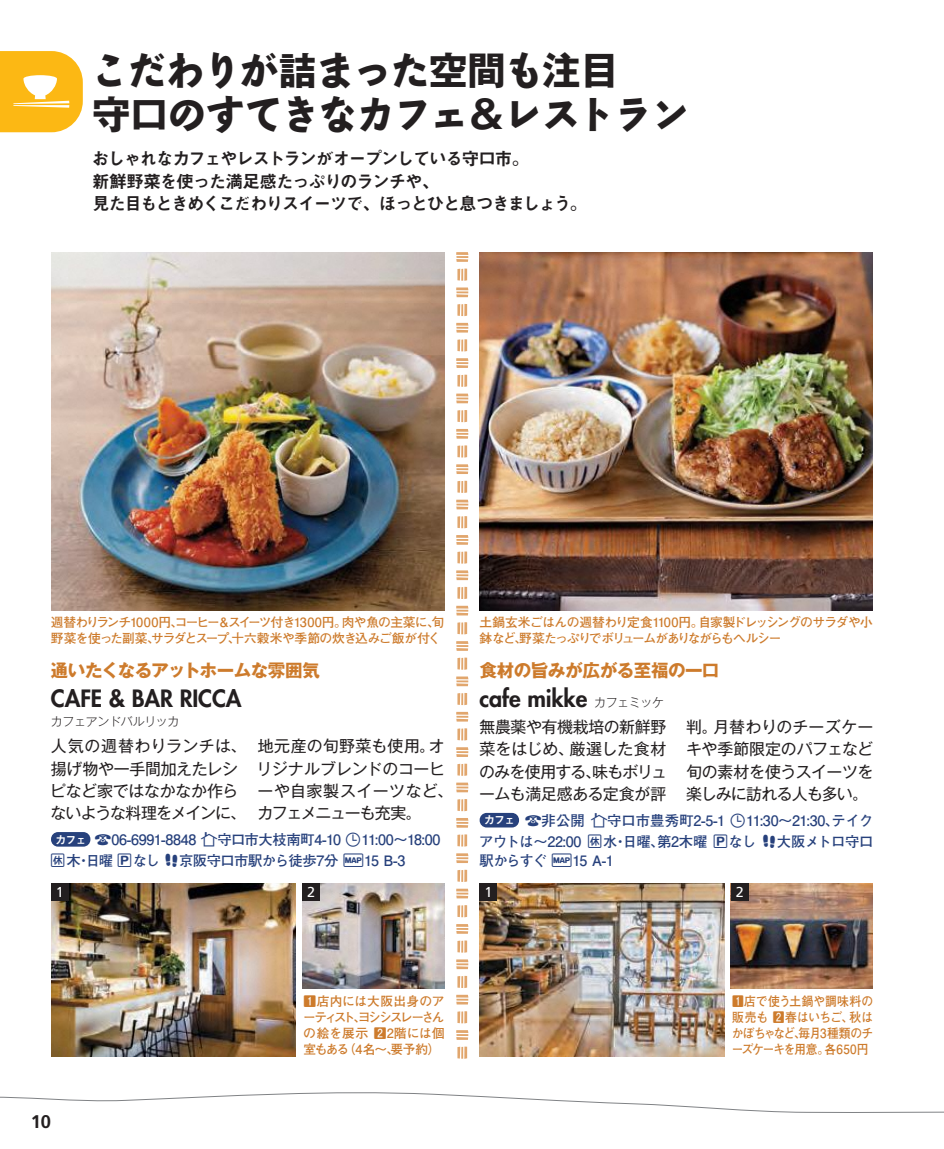
<style>
.page{position:relative;width:944px;height:1149px;background:#fff}
.page>*{position:absolute;margin:0;border:0;box-sizing:border-box;transform-origin:0 0}
.t1{font:700 38.25px/44.6px "Bokutoh N Std";letter-spacing:-.035em;color:#231f20}
.t2{font:800 23.18px "Futura";letter-spacing:-.005em;color:#231f20}
.t3{font:700 18.22px "Frutiger";color:#231f20}
.t4{font:17.55px/22.3px "Midashi Go Pro MB31";letter-spacing:-.08em;color:#231f20}
.t5{font:700 17.55px "Gothic MB101 Pro";letter-spacing:-.03em;color:#cd7b2c}
.t6{font:15.97px/22.3px "Gothic MB101 Pro";letter-spacing:-.02em;color:#231f20;text-align:justify}
.t7{font:15.97px/22.3px "Gothic MB101 Pro";letter-spacing:.01em;color:#231f20}
.t8{font:700 14.4px/20.7px "Futo Go B101 Pro";letter-spacing:-.03em;color:#27417c}
.t9{font:14.4px "Frutiger";color:#fff}
.t10{font:700 12.83px/16px "Futo Go B101 Pro";letter-spacing:-.055em;color:#cd7b2c}
.t11{font:700 12.83px/16px "Futo Go B101 Pro";letter-spacing:-.075em;color:#cd7b2c}
.t12{font:700 12.83px/16px "Futo Go B101 Pro";letter-spacing:-.055em;color:#cd7b2c;text-align:justify;scale:.92 1}
.t13{font:300 11.92px "Gothic MB101 Pro";letter-spacing:-.025em;color:#231f20}
.s1{font-family:"Gothic MB101 Pro"}
.s2{font-family:"Midashi Go Pro MB31";font-weight:400;font-size:11.25px;color:#fff}
.s3{font-family:"co Trip";font-weight:400}
.s4{font-family:"Gothic MB101 Pro";font-weight:300;font-size:11.92px}
</style>
<div class="page">
<svg style="left:0;top:51px;width:83px;height:81px;background:#fcc43d"></svg>
<img style="left:51px;top:252px;width:393px;height:358px">
<img style="left:480px;top:252px;width:393px;height:358px">
<img style="left:51px;top:883px;width:245px;height:173px">
<img style="left:480px;top:883px;width:245px;height:173px">
<img style="left:302px;top:883px;width:142px;height:104px">
<img style="left:731px;top:883px;width:142px;height:104px">
<div style="left:51px;top:883px;width:18px;height:17px;background:#231f20"></div>
<div style="left:480px;top:883px;width:17px;height:17px;background:#231f20"></div>
<div style="left:302px;top:883px;width:18px;height:17px;background:#231f20"></div>
<div style="left:731px;top:883px;width:17px;height:17px;background:#231f20"></div>
<div style="left:51px;top:831px;width:39px;height:15px;background:#27417c;border-radius:7px"></div>
<div style="left:480px;top:812px;width:39px;height:15px;background:#27417c;border-radius:7px"></div>
<svg style="left:0;top:1092px;width:944px;height:20px"></svg>
<svg style="left:456px;top:252px;width:12px;height:10px"></svg>
<svg style="left:456px;top:393px;width:12px;height:10px"></svg>
<svg style="left:456px;top:676px;width:12px;height:10px"></svg>
<svg style="left:456px;top:535px;width:12px;height:9px"></svg>
<svg style="left:456px;top:818px;width:12px;height:9px"></svg>
<svg style="left:456px;top:959px;width:12px;height:9px"></svg>
<svg style="left:456px;top:323px;width:12px;height:9px"></svg>
<svg style="left:456px;top:464px;width:12px;height:10px"></svg>
<svg style="left:456px;top:747px;width:12px;height:9px"></svg>
<svg style="left:456px;top:605px;width:12px;height:10px"></svg>
<svg style="left:456px;top:888px;width:12px;height:10px"></svg>
<svg style="left:456px;top:1030px;width:12px;height:9px"></svg>
<svg style="left:456px;top:287px;width:12px;height:10px"></svg>
<svg style="left:456px;top:429px;width:12px;height:9px"></svg>
<svg style="left:456px;top:711px;width:12px;height:10px"></svg>
<svg style="left:456px;top:570px;width:12px;height:10px"></svg>
<svg style="left:456px;top:853px;width:12px;height:9px"></svg>
<svg style="left:456px;top:994px;width:12px;height:10px"></svg>
<svg style="left:456px;top:358px;width:12px;height:10px"></svg>
<svg style="left:456px;top:499px;width:12px;height:10px"></svg>
<svg style="left:456px;top:782px;width:12px;height:10px"></svg>
<svg style="left:456px;top:641px;width:12px;height:9px"></svg>
<svg style="left:456px;top:924px;width:12px;height:9px"></svg>
<svg style="left:457px;top:268px;width:10px;height:13px"></svg>
<svg style="left:457px;top:410px;width:10px;height:12px"></svg>
<svg style="left:457px;top:693px;width:10px;height:12px"></svg>
<svg style="left:457px;top:551px;width:10px;height:12px"></svg>
<svg style="left:457px;top:834px;width:10px;height:12px"></svg>
<svg style="left:457px;top:975px;width:10px;height:12px"></svg>
<svg style="left:457px;top:339px;width:10px;height:12px"></svg>
<svg style="left:457px;top:480px;width:10px;height:13px"></svg>
<svg style="left:457px;top:763px;width:10px;height:12px"></svg>
<svg style="left:457px;top:622px;width:10px;height:12px"></svg>
<svg style="left:457px;top:905px;width:10px;height:12px"></svg>
<svg style="left:457px;top:1046px;width:10px;height:12px"></svg>
<svg style="left:457px;top:304px;width:10px;height:12px"></svg>
<svg style="left:457px;top:445px;width:10px;height:12px"></svg>
<svg style="left:457px;top:728px;width:10px;height:12px"></svg>
<svg style="left:457px;top:586px;width:10px;height:13px"></svg>
<svg style="left:457px;top:869px;width:10px;height:12px"></svg>
<svg style="left:457px;top:1011px;width:10px;height:12px"></svg>
<svg style="left:457px;top:374px;width:10px;height:13px"></svg>
<svg style="left:457px;top:516px;width:10px;height:12px"></svg>
<svg style="left:457px;top:799px;width:10px;height:12px"></svg>
<svg style="left:457px;top:657px;width:10px;height:12px"></svg>
<svg style="left:457px;top:940px;width:10px;height:12px"></svg>
<h1 class="t1" style="left:91px;top:44px;width:599px">こだわりが<span class="s1">詰</span>まった<span class="s1">空間</span>も<span class="s1">注目<br>守口</span>のすてきなカフェ<span class="s1">＆</span>レストラン</h1>
<p class="t4" style="left:92px;top:145px;width:497px">おしゃれなカフェやレストランがオープンしている守口市。<br>新鮮野菜を使った満足感たっぷりのランチや、<br>見た目もときめくこだわりスイーツで、ほっとひと息つきましょう。</p>
<p class="t10" style="left:51px;top:612px;width:395px">週替わりランチ1000円、コーヒー＆スイーツ付き1300円。肉や魚の主菜に、旬野菜を使った副菜、サラダとスープ、十六穀米や季節の炊き込みご飯が付く</p>
<p class="t11" style="left:479px;top:612px;width:395px">土鍋玄米ごはんの週替わり定食1100円。自家製ドレッシングのサラダや小鉢など、野菜たっぷりでボリュームがありながらもヘルシー</p>
<p class="t5" style="left:51px;top:655px;width:270px">通いたくなるアットホームな雰囲気</p>
<h2 class="t2" style="left:51px;top:683px;width:192px">CAFE &amp; BAR RICCA</h2>
<p class="t13" style="left:51px;top:711px;width:130px">カフェアンドバルリッカ</p>
<p class="t7" style="left:257px;top:732px;width:198px">地元産の旬野菜も使用。オリジナルブレンドのコーヒーや自家製スイーツなど、カフェメニューも充実。</p>
<p class="t6" style="left:50px;top:732px;width:198px;text-align:left">人気の週替わりランチは、揚げ物や一手間加えたレシピなど家ではなかなか作らないような料理をメインに、</p>
<p class="t8" style="left:51px;top:827px;width:391px"><span class="s2">カフェ</span> <span class="s3">0</span>06-6991-8848 <span class="s3">4</span>守口市大枝南町4-10 <span class="s3">1</span>11:00〜18:00<br><span class="s3">2</span>木・日曜 <span class="s3">W</span>なし <span class="s3">9</span>京阪守口市駅から徒歩7分 <span class="s3">E</span>15 B-3</p>
<p class="t5" style="left:479px;top:655px;width:241px">食材の旨みが広がる至福の一口</p>
<h2 class="t2" style="left:480px;top:683px;width:186px">cafe mikke <span class="s4">カフェミッケ</span></h2>
<p class="t6" style="left:686px;top:713px;width:189px">判。月替わりのチーズケーキや季節限定のパフェなど旬の素材を使うスイーツを楽しみに訪れる人も多い。</p>
<p class="t6" style="left:479px;top:713px;width:189px">無農薬や有機栽培の新鮮野菜をはじめ、厳選した食材のみを使用する、味もボリュームも満足感ある定食が評</p>
<p class="t8" style="left:479px;top:807px;width:396px;text-align:center"><span class="s2">カフェ</span> <span class="s3">0</span>非公開 <span class="s3">4</span>守口市豊秀町2-5-1 <span class="s3">1</span>11:30〜21:30、テイクアウトは〜22:00 <span class="s3">2</span>水・日曜、第2木曜 <span class="s3">W</span>なし <span class="s3">9</span>大阪メトロ守口</p>
<p class="t8" style="left:480px;top:847px;width:136px">駅からすぐ <span class="s3">E</span>15 A-1</p>
<p class="t9" style="left:56px;top:883px;width:9px">1</p>
<p class="t9" style="left:307px;top:883px;width:9px">2</p>
<p class="t9" style="left:484px;top:883px;width:9px">1</p>
<p class="t9" style="left:736px;top:883px;width:9px">2</p>
<p class="t3" style="left:31px;top:1110px;width:22px">10</p>
<p class="t10" style="left:303px;top:991px;width:143px;text-align:justify">1店内には大阪出身のアーティスト、ヨシシスレーさんの絵を展示 22階には個室もある（4名～、要予約）</p>
<p class="t12" style="left:732px;top:991px;width:155px">1店で使う土鍋や調味料の販売も 2春はいちご、秋はかぼちゃなど、毎月3種類のチーズケーキを用意。各650円</p>
</div>
